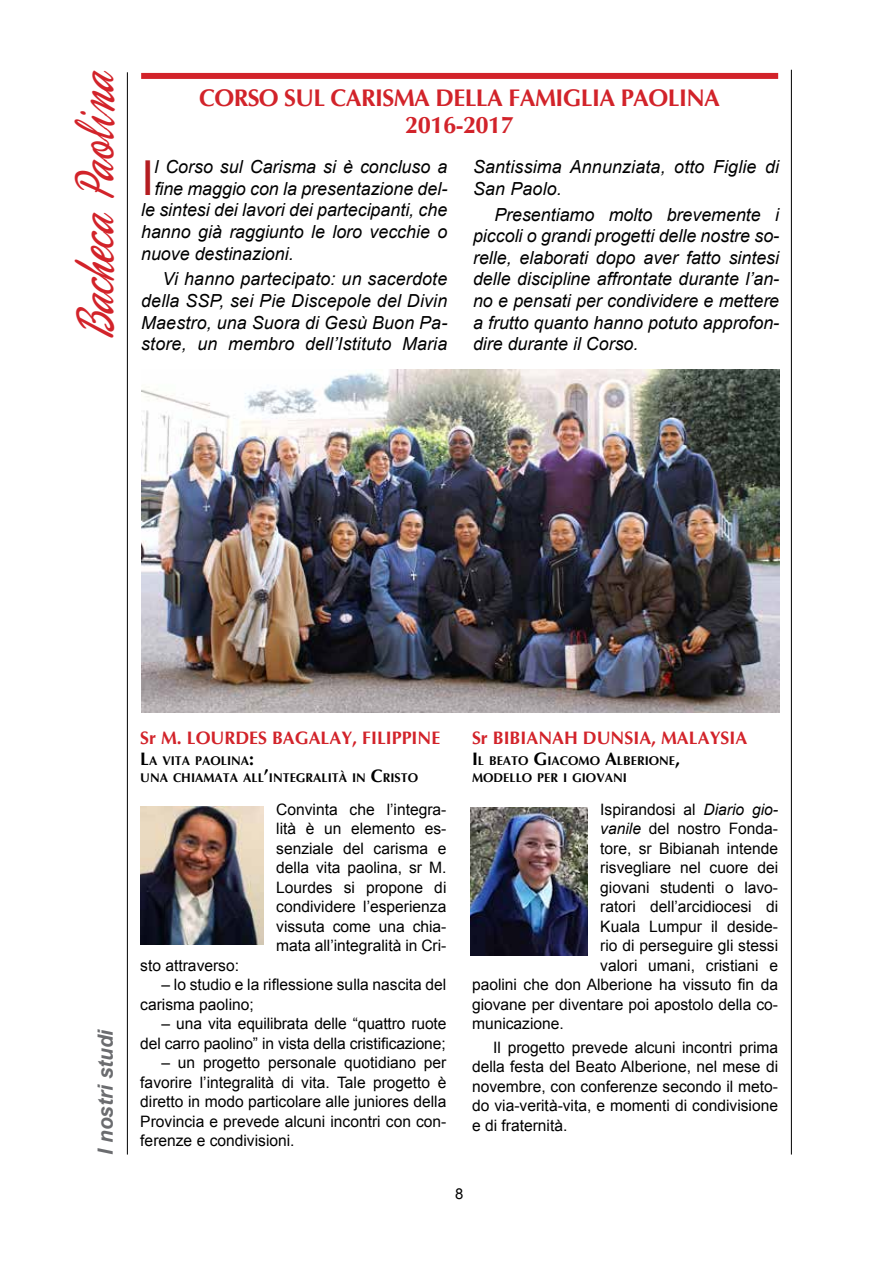
<style>
.page{position:relative;width:893px;height:1263px;background:#fff}
.page>*{position:absolute;margin:0;border:0;box-sizing:border-box;transform-origin:0 0}
.t1{font:57px "Phoenix Script FLF";color:#d2232a;scale:.7 1}
.t2{font:48.15px "Arial";color:#b41d21}
.t3{font:700 24px/27px "Optima";letter-spacing:-.025em;color:#d2232a;text-align:center}
.t4{font:italic 700 21px "Arial";color:#6b6c6f}
.t5{font:italic 18px/21.6px "Arial";color:#000;text-align:justify}
.t6{font:700 18px "Optima";color:#d2232a}
.t7{font:15.75px/19.5px "Arial";color:#000;text-align:justify}
.t8{font:15px "Arial";color:#000}
.t9{font:700 12.6px/17.2px "Optima";color:#000}
.s1{font-size:18px}
.s2{font-style:italic}
</style>
<div class="page">
<hr style="left:127px;top:72px;width:1px;height:1082px;background:#000">
<hr style="left:791px;top:70px;width:1px;height:1084px;background:#000">
<img style="left:140px;top:806px;width:123px;height:139px">
<img style="left:471px;top:808px;width:116px;height:147px">
<div style="left:141px;top:73px;width:637px;height:6px;background:#d2232a"></div>
<img style="left:141px;top:369px;width:639px;height:344px">
<h1 class="t1" style="left:66px;top:340px;width:388px;rotate:-90deg">Bacheca Paolina</h1>
<h3 class="t3" style="left:199px;top:85px;width:522px">CORSO SUL CARISMA DELLA FAMIGLIA PAOLINA<br>2016-2017</h3>
<h2 class="t2" style="left:141px;top:145px;width:15px">I</h2>
<p class="t5" style="left:154px;top:156px;width:294px">l Corso sul Carisma si è concluso a</p>
<p class="t5" style="left:154px;top:178px;width:294px">fine maggio con la presentazione del-</p>
<p class="t5" style="left:141px;top:200px;width:308px">le sintesi dei lavori dei partecipanti, che</p>
<p class="t5" style="left:141px;top:221px;width:308px">hanno già raggiunto le loro vecchie o</p>
<p class="t5" style="left:141px;top:243px;width:154px">nuove destinazioni.</p>
<p class="t5" style="left:141px;top:269px;width:308px;text-indent:21px">Vi hanno partecipato: un sacerdote della SSP, sei Pie Discepole del Divin Maestro, una Suora di Gesù Buon Pa&shy;store, un membro dell’Istituto Maria</p>
<p class="t5" style="left:473px;top:156px;width:308px">Santissima Annunziata, otto Figlie di<br>San Paolo.</p>
<p class="t5" style="left:473px;top:204px;width:308px;text-indent:21px">Presentiamo molto brevemente i piccoli o grandi progetti delle nostre so&shy;relle, elaborati dopo aver fatto sintesi delle discipline affrontate durante l’an&shy;no e pensati per condividere e mettere a frutto quanto hanno potuto approfon&shy;dire durante il Corso.</p>
<h3 class="t4" style="left:91px;top:1154px;width:127px;rotate:-90deg">I nostri studi</h3>
<p class="t6" style="left:140px;top:726px;width:302px">SR M. LOURDES BAGALAY, FILIPPINE</p>
<p class="t9" style="left:140px;top:752px;width:279px"><span class="s1">L</span>A VITA PAOLINA<span class="s1">:<br></span>UNA CHIAMATA ALL<span class="s1">’</span>INTEGRALITÀ IN <span class="s1">C</span>RISTO</p>
<p class="t7" style="left:276px;top:799px;width:172px">Convinta che l’integra&shy;lità è un elemento es&shy;senziale del carisma e della vita paolina, sr M.<br>Lourdes si propone di condividere l’esperienza vissuta come una chia&shy;mata all’integralità in Cri-</p>
<p class="t7" style="left:140px;top:955px;width:100px">sto attraverso:</p>
<p class="t7" style="left:140px;top:975px;width:308px;text-indent:21px">– lo studio e la riflessione sulla nascita del carisma paolino;</p>
<p class="t7" style="left:140px;top:1014px;width:308px;text-align:right">– una vita equilibrata delle “quattro ruote del carro paolino” in vista della cristificazione;</p>
<p class="t7" style="left:140px;top:1053px;width:308px;text-indent:21px">– un progetto personale quotidiano per favorire l’integralità di vita. Tale progetto è diretto in modo particolare alle juniores della Provincia e prevede alcuni incontri con con&shy;ferenze e condivisioni.</p>
<p class="t6" style="left:472px;top:726px;width:277px">SR BIBIANAH DUNSIA, MALAYSIA</p>
<p class="t9" style="left:472px;top:752px;width:210px"><span class="s1">I</span>L BEATO <span class="s1">G</span>IACOMO <span class="s1">A</span>LBERIONE<span class="s1">,<br></span>MODELLO PER I GIOVANI</p>
<p class="t7" style="left:600px;top:799px;width:179px">Ispirandosi al <span class="s2">Diario gio-</span></p>
<p class="t7" style="left:600px;top:819px;width:179px"><span class="s2">vanile</span> del nostro Fonda-</p>
<p class="t7" style="left:600px;top:838px;width:179px">tore, sr Bibianah intende</p>
<p class="t7" style="left:600px;top:858px;width:179px">risvegliare nel cuore dei</p>
<p class="t7" style="left:600px;top:877px;width:179px">giovani studenti o lavo-</p>
<p class="t7" style="left:600px;top:897px;width:179px">ratori dell’arcidiocesi di</p>
<p class="t7" style="left:600px;top:916px;width:179px">Kuala Lumpur il deside-</p>
<p class="t7" style="left:600px;top:936px;width:179px">rio di perseguire gli stessi</p>
<p class="t7" style="left:600px;top:955px;width:179px">valori umani, cristiani e</p>
<p class="t7" style="left:472px;top:975px;width:308px">paolini che don Alberione ha vissuto fin da</p>
<p class="t7" style="left:472px;top:994px;width:308px">giovane per diventare poi apostolo della co-</p>
<p class="t7" style="left:472px;top:1014px;width:93px">municazione.</p>
<p class="t7" style="left:472px;top:1037px;width:308px;text-indent:21px">Il progetto prevede alcuni incontri prima della festa del Beato Alberione, nel mese di novembre, con conferenze secondo il meto&shy;do via-verità-vita, e momenti di condivisione e di fraternità.</p>
<p class="t8" style="left:455px;top:1183px;width:10px">8</p>
</div>
